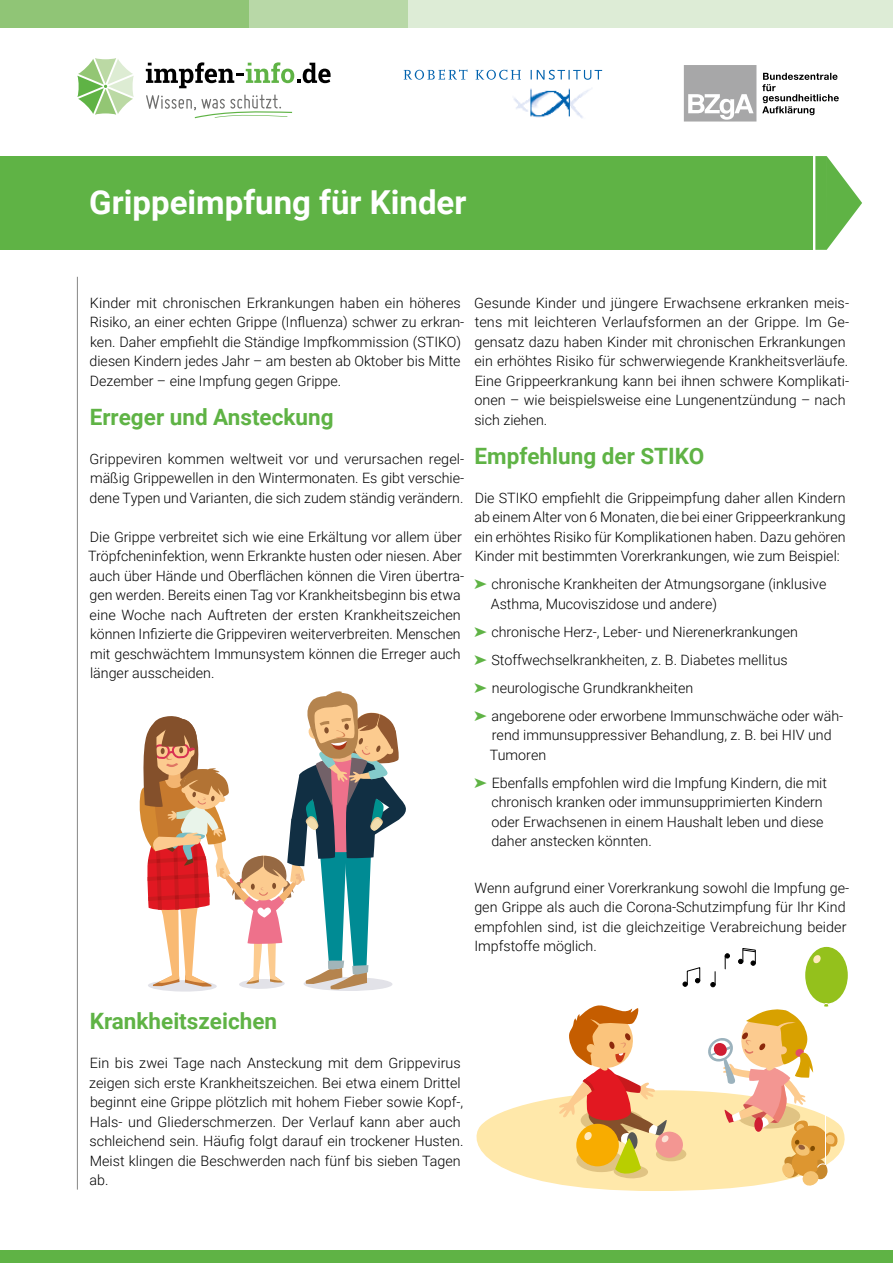
<style>
.page{position:relative;width:893px;height:1263px;background:#fff}
.page>*{position:absolute;margin:0;border:0;box-sizing:border-box;transform-origin:0 0}
.H1_Titel{font:700 33px "Roboto";color:#fff}
.H2_Überschrift{font:700 22.5px "Roboto";color:#5fb345}
.Fließtext{font:300 14.25px/19.5px "Roboto";color:#000}
.s1{color:#5fb345}
</style>
<div class="page">
<div style="left:0;top:0;width:256px;height:28px;background:#90c576"></div>
<div style="left:249px;top:0;width:160px;height:28px;background:#b8d8a7"></div>
<div style="left:409px;top:0;width:484px;height:28px;background:#ddecd6"></div>
<div style="left:0;top:156px;width:813px;height:94px;background:#5fb345"></div>
<svg style="left:815px;top:156px;width:47px;height:94px"></svg>
<div style="left:0;top:1250px;width:893px;height:13px;background:#5fb345"></div>
<hr style="left:77px;top:277px;width:1px;height:912px;background:#878786">
<svg style="left:146px;top:62px;width:185px;height:26px"></svg>
<svg style="left:146px;top:94px;width:146px;height:24px"></svg>
<svg style="left:77px;top:58px;width:57px;height:57px"></svg>
<svg style="left:762px;top:73px;width:77px;height:42px"></svg>
<div style="left:681px;top:62px;width:79px;height:62px;background:linear-gradient(to right,#fefefe,#fff)"></div>
<svg style="left:684px;top:65px;width:72px;height:57px"></svg>
<div style="left:805px;top:947px;width:43px;height:56px;background:#94c11c;border-radius:50%"></div>
<svg style="left:813px;top:955px;width:8px;height:9px"></svg>
<svg style="left:683px;top:967px;width:17px;height:20px"></svg>
<svg style="left:710px;top:972px;width:6px;height:15px"></svg>
<svg style="left:725px;top:953px;width:5px;height:16px"></svg>
<svg style="left:738px;top:948px;width:18px;height:17px"></svg>
<svg style="left:476px;top:1003px;width:369px;height:188px"></svg>
<div style="left:148px;top:980px;width:69px;height:12px;background:#e2e2e8;border-radius:50%"></div>
<svg style="left:304px;top:977px;width:88px;height:14px"></svg>
<svg style="left:139px;top:691px;width:267px;height:298px"></svg>
<svg style="left:404px;top:70px;width:198px;height:10px"></svg>
<img style="left:513px;top:88px;width:79px;height:30px">
<h1 class="H1_Titel" style="left:89px;top:179px;width:379px">Grippeimpfung für Kinder</h1>
<p class="Fließtext" style="left:90px;top:292px;width:376px">Kinder mit chronischen Erkrankungen haben ein höheres -Risiko, an einer echten Grippe (Influenza) schwer zu erkran&shy;ken. Daher empfiehlt die Ständige Impfkommission (STIKO) diesen Kindern jedes Jahr – am besten ab Oktober bis Mitte Dezember – eine Impfung gegen Grippe.</p>
<h2 class="H2_Überschrift" style="left:90px;top:401px;width:245px">Erreger und Ansteckung</h2>
<p class="Fließtext" style="left:89px;top:448px;width:376px;text-align:justify">Grippeviren kommen weltweit vor und verursachen regel&shy;mäßig Grippewellen in den Wintermonaten. Es gibt verschie&shy;dene Typen und Varianten, die sich zudem ständig verändern.</p>
<p class="Fließtext" style="left:88px;top:526px;width:378px">Die Grippe verbreitet sich wie eine Erkältung vor allem über Tröpfcheninfektion, wenn Erkrankte husten oder niesen. Aber auch über Hände und Oberflächen können die Viren übertra&shy;gen werden. Bereits einen Tag vor Krankheitsbeginn bis etwa eine Woche nach Auftreten der ersten Krankheitszeichen können Infizierte die Grippeviren weiterverbreiten. Menschen mit geschwächtem Immunsystem können die Erreger auch länger ausscheiden.</p>
<p class="Fließtext" style="left:474px;top:292px;width:376px">Gesunde Kinder und jüngere Erwachsene erkranken meis&shy;tens mit leichteren Verlaufsformen an der Grippe. Im Ge&shy;gensatz dazu haben Kinder mit chronischen Erkrankungen ein erhöhtes Risiko für schwerwiegende Krankheitsverläufe.<br>Eine Grippeerkrankung kann bei ihnen schwere Komplikati&shy;onen – wie beispielsweise eine Lungenentzündung – nach sich ziehen.</p>
<h2 class="H2_Überschrift" style="left:475px;top:440px;width:231px">Empfehlung der STIKO</h2>
<p class="Fließtext" style="left:474px;top:487px;width:373px;text-align:justify">Die STIKO empfiehlt die Grippeimpfung daher allen Kindern ab einem Alter von 6 Monaten, die bei einer Grippeerkrankung ein erhöhtes Ri-siko für Komplikationen haben. Dazu gehören Kinder mit bestimmten Vorerkrankungen, wie zum Beispiel:</p>
<p class="Fließtext" style="left:491px;top:574px;width:337px;text-indent:-17px"><span class="s1">➤</span> chronische Krankheiten der Atmungsorgane (inklusive<br>Asthma, Mucoviszidose und andere)</p>
<p class="Fließtext" style="left:474px;top:621px;width:325px"><span class="s1">➤</span> chronische Herz-, Leber- und Nierenerkrankungen</p>
<p class="Fließtext" style="left:474px;top:649px;width:315px"><span class="s1">➤</span> Stoffwechselkrankheiten, z. B. Diabetes mellitus</p>
<p class="Fließtext" style="left:474px;top:677px;width:220px"><span class="s1">➤</span> neurologische Grundkrankheiten</p>
<p class="Fließtext" style="left:490px;top:705px;width:355px;text-indent:-16px"><span class="s1">➤</span> angeborene oder erworbene Immunschwäche oder wäh&shy;rend immunsuppressiver Behandlung, z. B. bei HIV und<br>Tumoren</p>
<p class="Fließtext" style="left:491px;top:772px;width:337px;text-indent:-17px"><span class="s1">➤</span> Ebenfalls empfohlen wird die Impfung Kindern, die mit chronisch kranken oder immunsupprimierten Kindern oder Erwachsenen in einem Haushalt leben und diese daher anstecken könnten.</p>
<p class="Fließtext" style="left:474px;top:877px;width:376px">Wenn aufgrund einer Vorerkrankung sowohl die Impfung ge&shy;gen Grippe als auch die Corona-Schutzimpfung für Ihr Kind empfohlen sind, ist die gleichzeitige Verabreichung beider Impfstoffe möglich.</p>
<h2 class="H2_Überschrift" style="left:90px;top:1005px;width:189px">Krankheitszeichen</h2>
<p class="Fließtext" style="left:89px;top:1053px;width:376px">Ein bis zwei Tage nach Ansteckung mit dem Grippevirus zeigen sich erste Krankheitszeichen. Bei etwa einem Drittel beginnt eine Grippe plötzlich mit hohem Fieber sowie -Kopf-, Hals- und Gliederschmerzen. Der Verlauf kann aber auch schleichend sein. Häufig folgt darauf ein trockener Husten.<br>Meist klingen die Beschwerden nach fünf bis sieben Tagen ab.</p>
</div>
